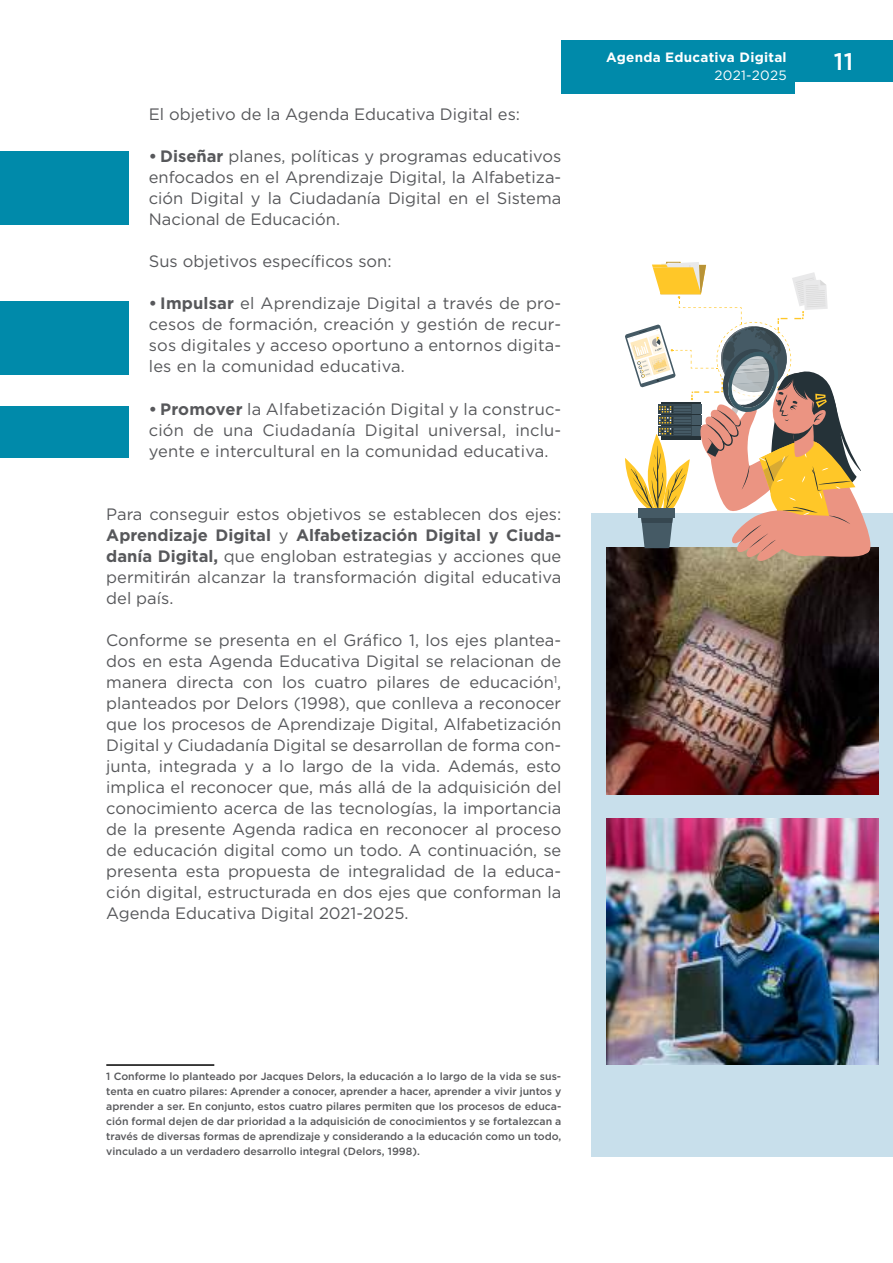
<style>
.page{position:relative;width:893px;height:1263px;background:#fff}
.page>*{position:absolute;margin:0;border:0;box-sizing:border-box;transform-origin:0 0}
.t1{font:500 24px "Gotham";color:#fff}
.t2{font:16.5px/21px "Gotham";color:#57585b;text-align:justify}
.t3{font:700 13.5px "Gotham";letter-spacing:.02em;color:#fff}
.t4{font:13.5px "Gotham";letter-spacing:.02em;color:#fff}
.t5{font:500 10.5px/15px "Gotham";color:#57585b;text-align:justify}
.s1{font-weight:700}
</style>
<div class="page">
<div style="left:561px;top:40px;width:332px;height:42px;background:#008aaa"></div>
<div style="left:561px;top:70px;width:234px;height:24px;background:#008aaa"></div>
<div style="left:591px;top:513px;width:302px;height:644px;background:#c8dfeb"></div>
<hr style="left:106px;top:1064px;width:108px;height:2px;background:#000">
<img style="left:606px;top:547px;width:272px;height:247px">
<img style="left:606px;top:818px;width:272px;height:247px">
<svg style="left:625px;top:262px;width:252px;height:303px"></svg>
<div style="left:0;top:151px;width:129px;height:73px;background:#008aaa"></div>
<div style="left:0;top:301px;width:129px;height:73px;background:#008aaa"></div>
<div style="left:0;top:406px;width:129px;height:52px;background:#008aaa"></div>
<p class="t2" style="left:149px;top:103px;width:373px">El objetivo de la Agenda Educativa Digital es:</p>
<p class="t2" style="left:149px;top:145px;width:414px"><span class="s1">• Diseñar</span> planes, políticas y programas educativos enfocados en el Aprendizaje Digital, la Alfabetiza&shy;ción Digital y la Ciudadanía Digital en el Sistema Nacional de Educación.</p>
<p class="t2" style="left:149px;top:250px;width:244px">Sus objetivos específicos son:</p>
<p class="t2" style="left:149px;top:293px;width:414px"><span class="s1">• Impulsar</span> el Aprendizaje Digital a través de pro&shy;cesos de formación, creación y gestión de recur&shy;sos digitales y acceso oportuno a entornos digita&shy;les en la comunidad educativa.</p>
<p class="t2" style="left:149px;top:398px;width:414px"><span class="s1">• Promover</span> la Alfabetización Digital y la construc&shy;ción de una Ciudadanía Digital universal, inclu&shy;yente e intercultural en la comunidad educativa.</p>
<p class="t2" style="left:106px;top:503px;width:456px">Para conseguir estos objetivos se establecen dos ejes:<br><span class="s1">Aprendizaje Digital</span> y <span class="s1">Alfabetización Digital y Ciuda&shy;danía Digital,</span> que engloban estrategias y acciones que permitirán alcanzar la transformación digital educativa del país.</p>
<p class="t2" style="left:106px;top:630px;width:457px">Conforme se presenta en el Gráfico 1, los ejes plantea&shy;dos en esta Agenda Educativa Digital se relacionan de manera directa con los cuatro pilares de educación<sup>1</sup>, planteados por Delors (1998), que conlleva a reconocer que los procesos de Aprendizaje Digital, Alfabetización Digital y Ciudadanía Digital se desarrollan de forma con&shy;junta, integrada y a lo largo de la vida. Además, esto implica el reconocer que, más allá de la adquisición del conocimiento acerca de las tecnologías, la importancia de la presente Agenda radica en reconocer al proceso de educación digital como un todo. A continuación, se presenta esta propuesta de integralidad de la educa&shy;ción digital, estructurada en dos ejes que conforman la Agenda Educativa Digital 2021-2025.</p>
<p class="t3" style="left:606px;top:48px;width:182px">Agenda Educativa Digital</p>
<p class="t4" style="left:714px;top:66px;width:74px">2021-2025</p>
<h1 class="t1" style="left:834px;top:46px;width:21px">11</h1>
<p class="t5" style="left:106px;top:1069px;width:456px">1 Conforme lo planteado por Jacques Delors, la educación a lo largo de la vida se sus&shy;tenta en cuatro pilares: Aprender a conocer, aprender a hacer, aprender a vivir juntos y aprender a ser. En conjunto, estos cuatro pilares permiten que los procesos de educa&shy;ción formal dejen de dar prioridad a la adquisición de conocimientos y se fortalezcan a través de diversas formas de aprendizaje y considerando a la educación como un todo, vinculado a un verdadero desarrollo integral (Delors, 1998).</p>
</div>
